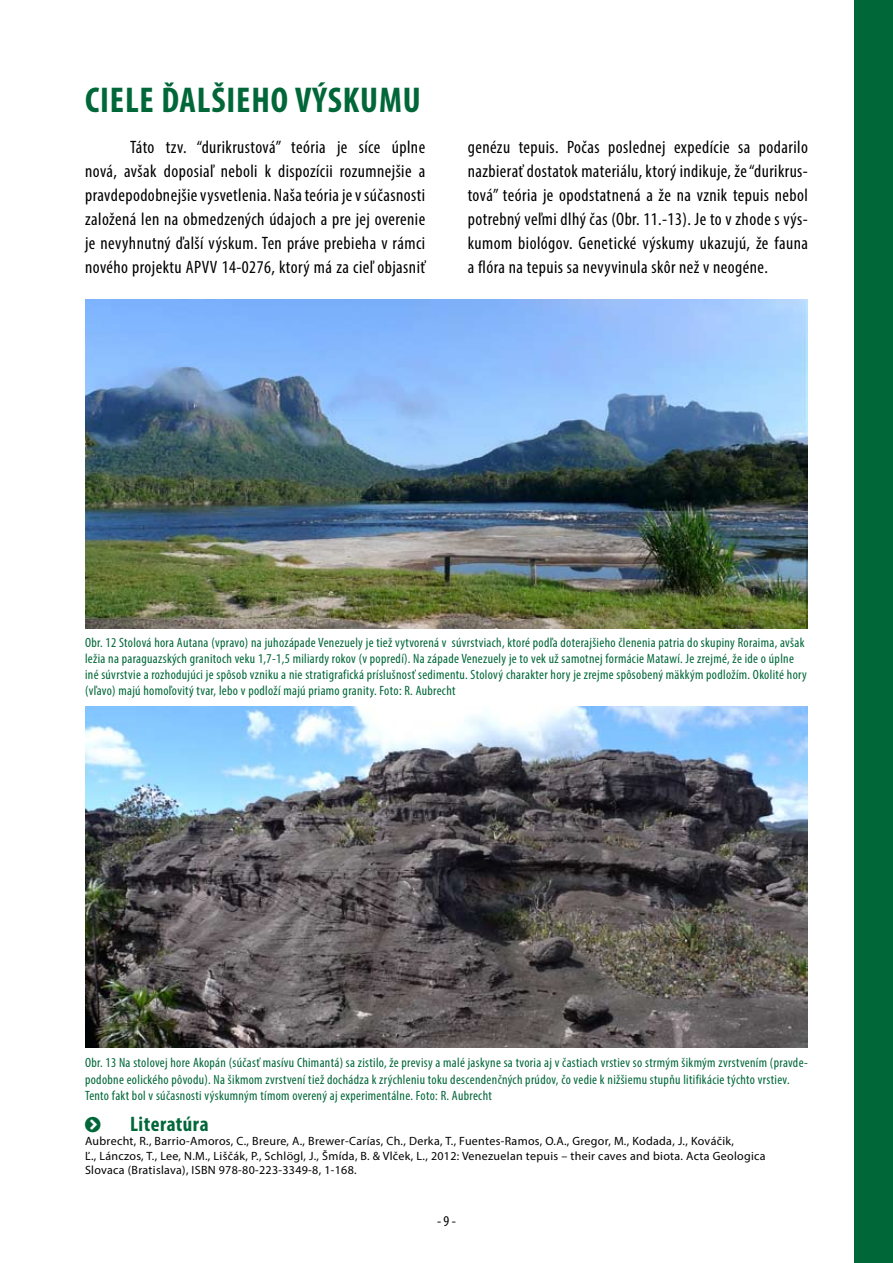
<style>
.page{position:relative;width:893px;height:1263px;background:#fff}
.page>*{position:absolute;margin:0;border:0;box-sizing:border-box;transform-origin:0 0}
.t1{font:700 condensed 36px "Myriad Pro";letter-spacing:.025em;color:#006738}
.t2{font:700 condensed 21px "Myriad Pro";letter-spacing:.025em;color:#006738}
.t3{font:condensed 18px/24px "Myriad Pro";letter-spacing:.025em;color:#000;text-align:justify}
.t4{font:condensed 15px "Myriad Pro";color:#000}
.t5{font:condensed 13.5px/16.2px "Myriad Pro";letter-spacing:.025em;color:#006738}
.t6{font:12px/14.4px "Myriad Pro";letter-spacing:.025em;color:#000}
</style>
<div class="page">
<div style="left:855px;top:0;width:38px;height:1263px;background:#006738"></div>
<img style="left:85px;top:300px;width:723px;height:329px">
<img style="left:85px;top:707px;width:723px;height:340px">
<p class="t1" style="left:85px;top:78px;width:337px">CIELE ĎALŠIEHO VÝSKUMU</p>
<p class="t3" style="left:85px;top:135px;width:342px;text-indent:45px">Táto tzv. “durikrustová” teória je síce úplne nová, avšak doposiaľ neboli k dispozícii rozumnejšie a pravdepodobnejšie vysvetlenia. Naša teória je v súčasnosti založená len na obmedzených údajoch a pre jej overenie je nevyhnutný ďalší výskum. Ten práve prebieha v rámci nového projektu APVV 14-0276, ktorý má za cieľ objasniť</p>
<p class="t3" style="left:468px;top:135px;width:342px">genézu tepuis. Počas poslednej expedície sa podarilo nazbierať dostatok materiálu, ktorý indikuje, že “durikrus&shy;tová” teória je opodstatnená a že na vznik tepuis nebol potrebný veľmi dlhý čas (Obr. 11.-13). Je to v zhode s výs&shy;kumom biológov. Genetické výskumy ukazujú, že fauna a flóra na tepuis sa nevyvinula skôr než v neogéne.</p>
<p class="t5" style="left:85px;top:634px;width:723px">Obr. 12 Stolová hora Autana (vpravo) na juhozápade Venezuely je tiež vytvorená v súvrstviach, ktoré podľa doterajšieho členenia patria do skupiny Roraima, avšak ležia na paraguazských granitoch veku 1,7-1,5 miliardy rokov (v popredí). Na západe Venezuely je to vek už samotnej formácie Matawí. Je zrejmé, že ide o úplne iné súvrstvie a rozhodujúci je spôsob vzniku a nie stratigrafická príslušnosť sedimentu. Stolový charakter hory je zrejme spôsobený mäkkým podložím. Okolité hory (vľavo) majú homoľovitý tvar, lebo v podloží majú priamo granity. Foto: R. Aubrecht</p>
<p class="t5" style="left:85px;top:1054px;width:724px">Obr. 13 Na stolovej hore Akopán (súčasť masívu Chimantá) sa zistilo, že previsy a malé jaskyne sa tvoria aj v častiach vrstiev so strmým šikmým zvrstvením (pravde&shy;podobne eolického pôvodu). Na šikmom zvrstvení tiež dochádza k zrýchleniu toku descendenčných prúdov, čo vedie k nižšiemu stupňu litifikácie týchto vrstiev.<br>Tento fakt bol v súčasnosti výskumným tímom overený aj experimentálne. Foto: R. Aubrecht</p>
<p class="t2" style="left:130px;top:1111px;width:80px">Literatúra</p>
<p class="t6" style="left:85px;top:1134px;width:682px">Aubrecht, R., Barrio-Amoros, C., Breure, A., Brewer-Carías, Ch., Derka, T., Fuentes-Ramos, O.A., Gregor, M., Kodada, J., Kováčik,<br>Ľ., Lánczos, T., Lee, N.M., Liščák, P., Schlögl, J., Šmída, B. &amp; Vlček, L., 2012: Venezuelan tepuis – their caves and biota. Acta Geologica<br>Slovaca (Bratislava), ISBN 978-80-223-3349-8, 1-168.</p>
<p class="t4" style="left:437px;top:1212px;width:20px">- 9 -</p>
</div>
